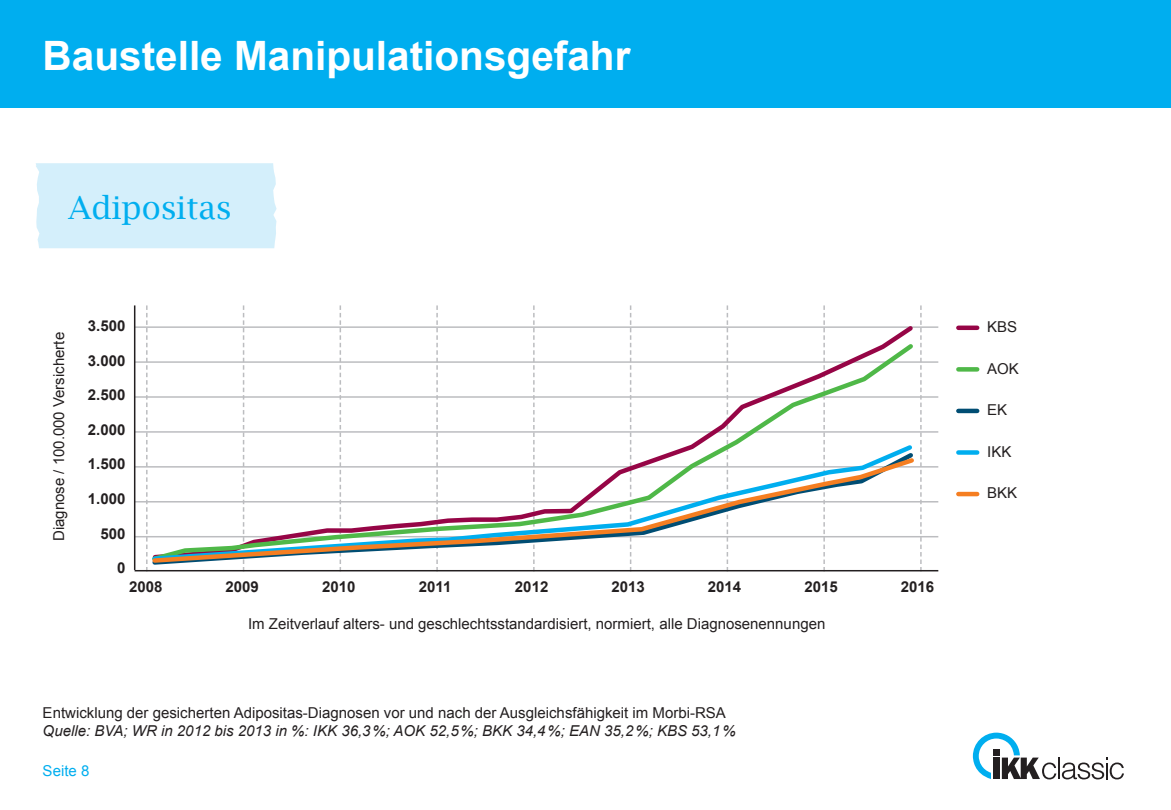
<style>
.page{position:relative;width:1171px;height:810px;background:#fff}
.page>*{position:absolute;margin:0;border:0;box-sizing:border-box;transform-origin:0 0}
.t1{font:700 40.5px "Arial";color:#fff}
.t2{font:31.5px "Lucida Bright";color:#00aeef}
.t3{font:15px "Arial";color:#231f20}
.t4{font:italic 15px "Arial";color:#231f20}
.t5{font:700 15px "Arial";color:#231f20}
.t6{font:15px "Arial";color:#00aeef}
</style>
<div class="page">
<hr style="left:134px;top:536px;width:804px;height:1px;background:#bcbdc0">
<hr style="left:134px;top:501px;width:804px;height:2px;background:#bcbdc0">
<hr style="left:134px;top:396px;width:804px;height:2px;background:#bcbdc0">
<hr style="left:134px;top:431px;width:804px;height:2px;background:#bcbdc0">
<hr style="left:134px;top:466px;width:804px;height:2px;background:#bcbdc0">
<hr style="left:134px;top:326px;width:804px;height:2px;background:#bcbdc0">
<hr style="left:134px;top:361px;width:804px;height:2px;background:#bcbdc0">
<div style="left:36px;top:163px;width:240px;height:85px;background:#d4effb"></div>
<div style="left:0;top:0;width:1170px;height:107px;background:#00aeef"></div>
<svg style="left:972px;top:733px;width:151px;height:46px"></svg>
<svg style="left:146px;top:305px;width:1px;height:265px"></svg>
<svg style="left:243px;top:305px;width:1px;height:265px"></svg>
<svg style="left:339px;top:305px;width:2px;height:265px"></svg>
<svg style="left:436px;top:305px;width:2px;height:265px"></svg>
<svg style="left:533px;top:305px;width:1px;height:265px"></svg>
<svg style="left:629px;top:305px;width:2px;height:265px"></svg>
<svg style="left:726px;top:305px;width:2px;height:265px"></svg>
<svg style="left:823px;top:305px;width:1px;height:265px"></svg>
<svg style="left:919px;top:305px;width:2px;height:265px"></svg>
<hr style="left:134px;top:305px;width:1px;height:265px;background:#231f20">
<hr style="left:134px;top:570px;width:804px;height:1px;background:#231f20">
<svg style="left:150px;top:322px;width:766px;height:18px"></svg>
<svg style="left:149px;top:340px;width:767px;height:198px"></svg>
<svg style="left:150px;top:442px;width:765px;height:13px"></svg>
<svg style="left:150px;top:455px;width:767px;height:110px"></svg>
<hr style="left:958px;top:326px;width:18px;height:4px;background:#960546">
<div style="left:958px;top:367px;width:18px;height:5px;background:#4fb848"></div>
<hr style="left:958px;top:492px;width:18px;height:4px;background:#f57e21">
<div style="left:958px;top:450px;width:18px;height:5px;background:#00aeef"></div>
<hr style="left:958px;top:409px;width:18px;height:4px;background:#004d73">
<h1 class="t1" style="left:43px;top:29px;width:589px">Baustelle Manipulationsgefahr</h1>
<h2 class="t2" style="left:68px;top:190px;width:165px">Adipositas</h2>
<p class="t3" style="left:49px;top:541px;width:211px;rotate:-90deg">Diagnose / 100.000 Versicherte</p>
<p class="t5" style="left:88px;top:316px;width:39px">3.500</p>
<p class="t5" style="left:88px;top:350px;width:39px">3.000</p>
<p class="t5" style="left:88px;top:385px;width:39px">2.500</p>
<p class="t5" style="left:88px;top:420px;width:39px">2.000</p>
<p class="t5" style="left:88px;top:454px;width:39px">1.500</p>
<p class="t5" style="left:88px;top:489px;width:39px">1.000</p>
<p class="t5" style="left:100px;top:523px;width:27px">500</p>
<p class="t5" style="left:117px;top:558px;width:10px">0</p>
<p class="t5" style="left:129px;top:577px;width:35px">2008</p>
<p class="t5" style="left:225px;top:577px;width:35px">2009</p>
<p class="t5" style="left:322px;top:577px;width:35px">2010</p>
<p class="t5" style="left:419px;top:577px;width:34px">2011</p>
<p class="t5" style="left:515px;top:577px;width:35px">2012</p>
<p class="t5" style="left:611px;top:577px;width:35px">2013</p>
<p class="t5" style="left:707px;top:577px;width:35px">2014</p>
<p class="t5" style="left:804px;top:577px;width:35px">2015</p>
<p class="t5" style="left:900px;top:577px;width:35px">2016</p>
<p class="t3" style="left:248px;top:614px;width:578px">Im Zeitverlauf alters- und geschlechtsstandardisiert, normiert, alle Diagnosenennungen</p>
<p class="t3" style="left:43px;top:703px;width:684px">Entwicklung der gesicherten Adipositas-Diagnosen vor und nach der Ausgleichsfähigkeit im Morbi-RSA</p>
<p class="t4" style="left:43px;top:721px;width:694px">Quelle: BVA; WR in 2012 bis 2013 in %: IKK 36,3%; AOK 52,5%; BKK 34,4%; EAN 35,2%; KBS 53,1%</p>
<p class="t6" style="left:43px;top:761px;width:48px">Seite 8</p>
<p class="t3" style="left:987px;top:317px;width:32px">KBS</p>
<p class="t3" style="left:987px;top:359px;width:33px">AOK</p>
<p class="t3" style="left:987px;top:400px;width:22px">EK</p>
<p class="t3" style="left:987px;top:442px;width:26px">IKK</p>
<p class="t3" style="left:987px;top:483px;width:32px">BKK</p>
</div>
